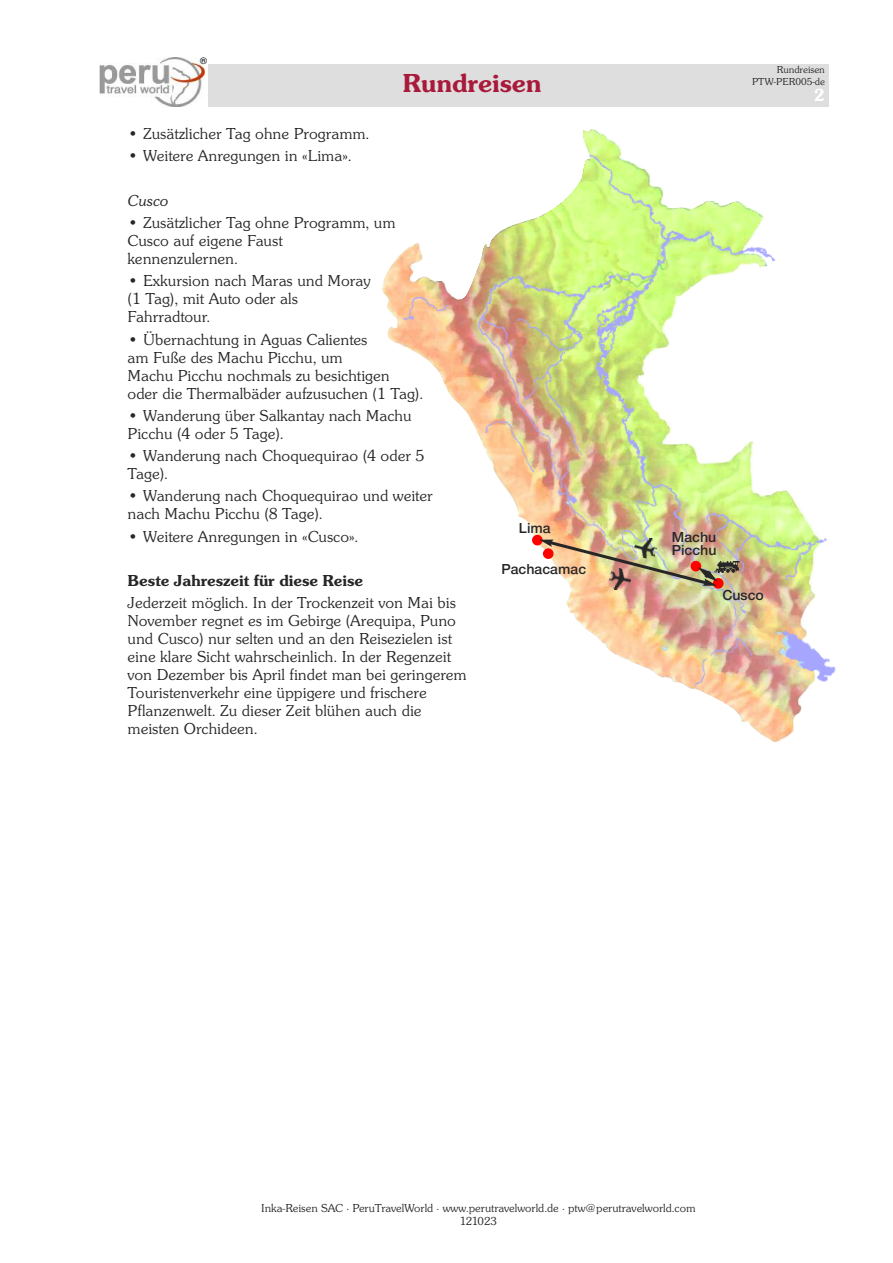
<style>
.page{position:relative;width:893px;height:1263px;background:#fff}
.page>*{position:absolute;margin:0;border:0;box-sizing:border-box;transform-origin:0 0}
.t1{font:600 27px "Souvenir Itc T";color:#a91a3a}
.t2{font:600 18px "Souvenir Itc T";color:#fff}
.t3{font:300 16.5px/18px "Souvenir Itc T";color:#272627}
.t4{font:600 16.5px "Souvenir Itc T";color:#272627}
.t5{font:italic 300 16.5px "Souvenir Itc T";color:#272627}
.t6{font:600 15px/13.5px "Nimbus Sans Novus T";color:#272627}
.t7{font:300 12px/13.2px "Souvenir Itc T";color:#272627;text-align:center}
.t8{font:300 10.5px/11.6px "Souvenir Itc T";color:#272627;text-align:right}
.t9{font:600 9.75px "Nimbus Sans Novus T";color:#272627}
</style>
<div class="page">
<div style="left:208px;top:64px;width:621px;height:42px;background:#dfdedf"></div>
<img style="left:100px;top:57px;width:105px;height:49px">
<img style="left:382px;top:129px;width:415px;height:614px">
<img style="left:387px;top:134px;width:449px;height:582px">
<div style="left:532px;top:535px;width:11px;height:10px;background:#ff0001;border-radius:50%"></div>
<div style="left:713px;top:578px;width:10px;height:11px;background:#ff0001;border-radius:50%"></div>
<img style="left:607px;top:586px;width:26px;height:6px">
<img style="left:632px;top:534px;width:26px;height:5px">
<img style="left:539px;top:539px;width:179px;height:47px">
<img style="left:714px;top:561px;width:26px;height:11px">
<p class="t9" style="left:200px;top:55px;width:9px">®</p>
<h1 class="t1" style="left:402px;top:67px;width:141px">Rundreisen</h1>
<p class="t8" style="left:752px;top:64px;width:74px">Rundreisen<br>PTW-PER005-de</p>
<p class="t2" style="left:814px;top:85px;width:13px">2</p>
<p class="t3" style="left:128px;top:124px;width:243px">• Zusätzlicher Tag ohne Programm.</p>
<p class="t3" style="left:128px;top:147px;width:226px">• Weitere Anregungen in «Lima».</p>
<p class="t5" style="left:128px;top:190px;width:42px">Cusco</p>
<p class="t3" style="left:128px;top:213px;width:269px">• Zusätzlicher Tag ohne Programm, um<br>Cusco auf eigene Faust kennenzulernen.</p>
<p class="t3" style="left:128px;top:272px;width:244px">• Exkursion nach Maras und Moray (1 Tag), mit Auto oder als<br>Fahrradtour.</p>
<p class="t3" style="left:128px;top:330px;width:297px">• Übernachtung in Aguas Calientes<br>am Fuße des Machu Picchu, um<br>Machu Picchu nochmals zu besichtigen oder die Thermalbäder aufzusuchen (1 Tag).</p>
<p class="t3" style="left:128px;top:406px;width:285px">• Wanderung über Salkantay nach Machu<br>Picchu (4 oder 5 Tage).</p>
<p class="t3" style="left:128px;top:446px;width:298px">• Wanderung nach Choquequirao (4 oder 5<br>Tage).</p>
<p class="t3" style="left:128px;top:487px;width:307px">• Wanderung nach Choquequirao und weiter nach Machu Picchu (8 Tage).</p>
<p class="t3" style="left:128px;top:527px;width:232px">• Weitere Anregungen in «Cusco».</p>
<p class="t4" style="left:128px;top:571px;width:237px">Beste Jahreszeit für diese Reise</p>
<p class="t3" style="left:128px;top:594px;width:341px">Jederzeit möglich. In der Trockenzeit von Mai bis November regnet es im Gebirge (Arequipa, Puno und Cusco) nur selten und an den Reisezielen ist eine klare Sicht wahrscheinlich. In der Regenzeit von Dezember bis April findet man bei geringerem Touristenverkehr eine üppigere und frischere Pflanzenwelt. Zu dieser Zeit blühen auch die meisten Orchideen.</p>
<p class="t6" style="left:519px;top:521px;width:33px">Lima</p>
<p class="t6" style="left:502px;top:562px;width:86px">Pachacamac</p>
<p class="t6" style="left:672px;top:530px;width:46px">Machu<br>Picchu</p>
<p class="t6" style="left:722px;top:588px;width:43px">Cusco</p>
<p class="t7" style="left:261px;top:1201px;width:436px">Inka-Reisen SAC · PeruTravelWorld · www.perutravelworld.de · ptw@perutravelworld.com<br>121023</p>
</div>
